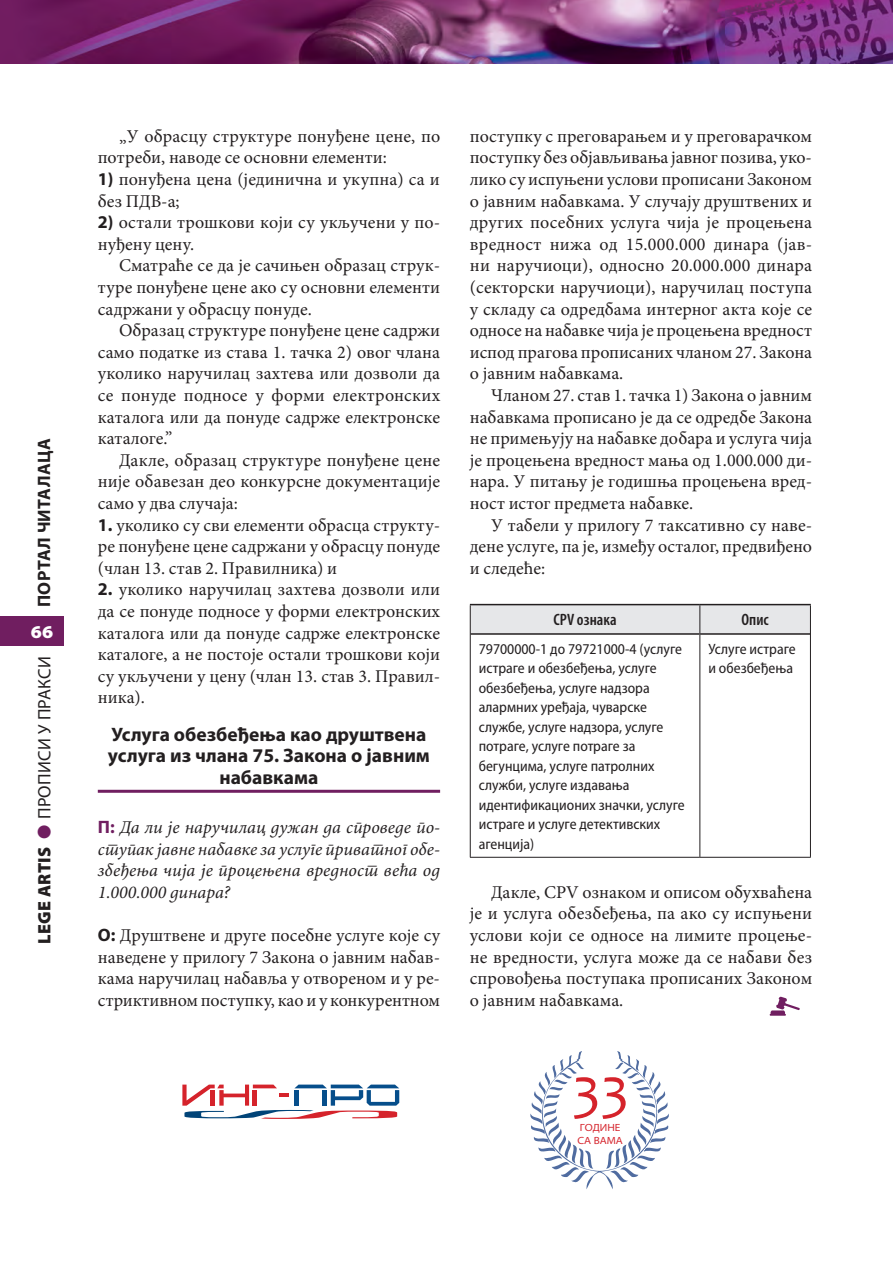
<style>
.page{position:relative;width:893px;height:1263px;background:#fff}
.page>*{position:absolute;margin:0;border:0;box-sizing:border-box;transform-origin:0 0}
.t1{font:58.5px "Candara";color:#d5232b}
.t2{font:700 19.5px/21.6px "Myriad Pro";color:#231f20;text-align:center}
.t3{font:18px/21.6px "Minion Pro";color:#231f20;text-align:justify}
.t4{font:italic 18px/21.6px "Minion Pro";letter-spacing:.005em;color:#231f20;text-align:justify}
.t5{font:18px "Myriad Pro";letter-spacing:.02em;color:#231f20}
.t6{font:700 18px "Myriad Pro";letter-spacing:.02em;color:#231f20}
.t7{font:900 semi-expanded 18px "Myriad Pro";color:#fff}
.t8{font:600 condensed 16.5px "Myriad Pro";color:#231f20}
.t9{font:semi-condensed 15px/19.5px "Myriad Pro";color:#231f20}
.t10{font:semi-expanded 10.5px/12.5px "Myriad Pro";color:#d5232b}
.s1{font-weight:900}
.s2{color:#701e60}
.s3{font-family:"Myriad Pro";font-weight:700}
.s4{font-family:"Myriad Pro";font-weight:700;font-style:normal;color:#701e60}
</style>
<div class="page">
<img style="left:0;top:0;width:893px;height:64px">
<div style="left:0;top:617px;width:64px;height:29px;background:#701e60"></div>
<hr style="left:98px;top:790px;width:342px;height:3px;background:#701e60">
<svg style="left:471px;top:635px;width:339px;height:222px"></svg>
<div style="left:470px;top:605px;width:341px;height:29px;background:#e6e7e9"></div>
<hr style="left:470px;top:634px;width:1px;height:223px;background:#231f20">
<hr style="left:699px;top:635px;width:1px;height:222px;background:#231f20">
<hr style="left:810px;top:634px;width:1px;height:223px;background:#231f20">
<hr style="left:470px;top:857px;width:230px;height:1px;background:#231f20">
<hr style="left:700px;top:857px;width:111px;height:1px;background:#231f20">
<hr style="left:470px;top:604px;width:230px;height:1px;background:#231f20">
<hr style="left:700px;top:604px;width:111px;height:1px;background:#231f20">
<hr style="left:471px;top:633px;width:229px;height:2px;background:#231f20">
<hr style="left:700px;top:633px;width:110px;height:2px;background:#231f20">
<svg style="left:770px;top:996px;width:30px;height:20px"></svg>
<svg style="left:182px;top:1084px;width:217px;height:35px"></svg>
<svg style="left:530px;top:1051px;width:139px;height:138px"></svg>
<p class="t6" style="left:32px;top:607px;width:170px;rotate:-90deg">ПОРТАЛ ЧИТАЛАЦА</p>
<p class="t7" style="left:31px;top:622px;width:24px">66</p>
<p class="t5" style="left:33px;top:944px;width:289px;rotate:-90deg"><span class="s1">LEGE ARTIS</span> <span class="s2">●</span> ПРОПИСИ У ПРАКСИ</p>
<p class="t3" style="left:98px;top:125px;width:344px;text-indent:21px">„У обрасцу структуре понуђене цене, по потреби, наводе се основни елементи:</p>
<p class="t3" style="left:98px;top:168px;width:344px"><span class="s3">1)</span> понуђена цена (јединична и укупна) са и без ПДВ-а;</p>
<p class="t3" style="left:98px;top:212px;width:344px"><span class="s3">2)</span> остали трошкови који су укључени у по&shy;нуђену цену.</p>
<p class="t3" style="left:98px;top:255px;width:344px;text-indent:21px">Сматраће се да је сачињен образац струк&shy;туре понуђене цене ако су основни елементи садржани у обрасцу понуде.</p>
<p class="t3" style="left:98px;top:320px;width:344px;text-indent:21px">Образац структуре понуђене цене садржи само податке из става 1. тачка 2) овог члана уколико наручилац захтева или дозволи да се понуде подносе у форми електронских каталога или да понуде садрже електронске каталоге.”</p>
<p class="t3" style="left:98px;top:449px;width:344px;text-indent:21px">Дакле, образац структуре понуђене цене није обавезан део конкурсне документације само у два случаја:</p>
<p class="t3" style="left:98px;top:514px;width:344px"><span class="s3">1.</span> уколико су сви елементи обрасца структу&shy;ре понуђене цене садржани у обрасцу понуде (члан 13. став 2. Правилника) и</p>
<p class="t3" style="left:98px;top:579px;width:344px"><span class="s3">2.</span> уколико наручилац захтева дозволи или да се понуде подносе у форми електронских каталога или да понуде садрже електронске каталоге, а не постоје остали трошкови који су укључени у цену (члан 13. став 3. Правил&shy;ника).</p>
<p class="t2" style="left:108px;top:722px;width:324px">Услуга обезбеђења као друштвена услуга из члана 75. Закона о јавним набавкама</p>
<p class="t4" style="left:98px;top:816px;width:344px"><span class="s4">П:</span> Да ли је наручилац дужан да спроведе по&shy;ступак јавне набавке за услуге приватног обе&shy;збеђења чија је процењена вредност већа од 1.000.000 динара?</p>
<p class="t3" style="left:98px;top:924px;width:344px"><span class="s3">О:</span> Друштвене и друге посебне услуге које су наведене у прилогу 7 Закона о јавним набав&shy;кама наручилац набавља у отвореном и у ре&shy;стриктивном поступку, као и у конкурентном</p>
<p class="t3" style="left:470px;top:125px;width:344px">поступку с преговарањем и у преговарачком поступку без објављивања јавног позива, уко&shy;лико су испуњени услови прописани Законом о јавним набавкама. У случају друштвених и других посебних услуга чија је процењена вредност нижа од 15.000.000 динара (јав&shy;ни наручиоци), односно 20.000.000 динара (секторски наручиоци), наручилац поступа у складу са одредбама интерног акта које се односе на набавке чија је процењена вредност испод прагова прописаних чланом 27. Закона о јавним набавкама.</p>
<p class="t3" style="left:470px;top:384px;width:344px;text-indent:21px">Чланом 27. став 1. тачка 1) Закона о јавним набавкама прописано је да се одредбе Закона не примењују на набавке добара и услуга чија је процењена вредност мања од 1.000.000 ди&shy;нара. У питању је годишња процењена вред&shy;ност истог предмета набавке.</p>
<p class="t3" style="left:470px;top:514px;width:344px;text-indent:21px">У табели у прилогу 7 таксативно су наве&shy;дене услуге, па је, између осталог, предвиђено и следеће:</p>
<p class="t8" style="left:554px;top:611px;width:64px">CPV ознака</p>
<p class="t8" style="left:742px;top:611px;width:29px">Опис</p>
<p class="t9" style="left:479px;top:639px;width:207px">79700000-1 до 79721000-4 (услуге истраге и обезбеђења, услуге обезбеђења, услуге надзора алармних уређаја, чуварске службе, услуге надзора, услуге потраге, услуге потраге за бегунцима, услуге патролних служби, услуге издавања идентификационих значки, услуге истраге и услуге детективских агенција)</p>
<p class="t9" style="left:708px;top:639px;width:89px">Услуге истраге и обезбеђења</p>
<p class="t3" style="left:470px;top:881px;width:344px;text-indent:21px">Дакле, CPV ознаком и описом обухваћена је и услуга обезбеђења, па ако су испуњени услови који се односе на лимите процење&shy;не вредности, услуга може да се набави без спровођења поступака прописаних Законом о јавним набавкама.</p>
<h1 class="t1" style="left:572px;top:1052px;width:58px">33</h1>
<p class="t10" style="left:577px;top:1121px;width:47px">ГОДИНЕ<br>СА ВАМА</p>
</div>
